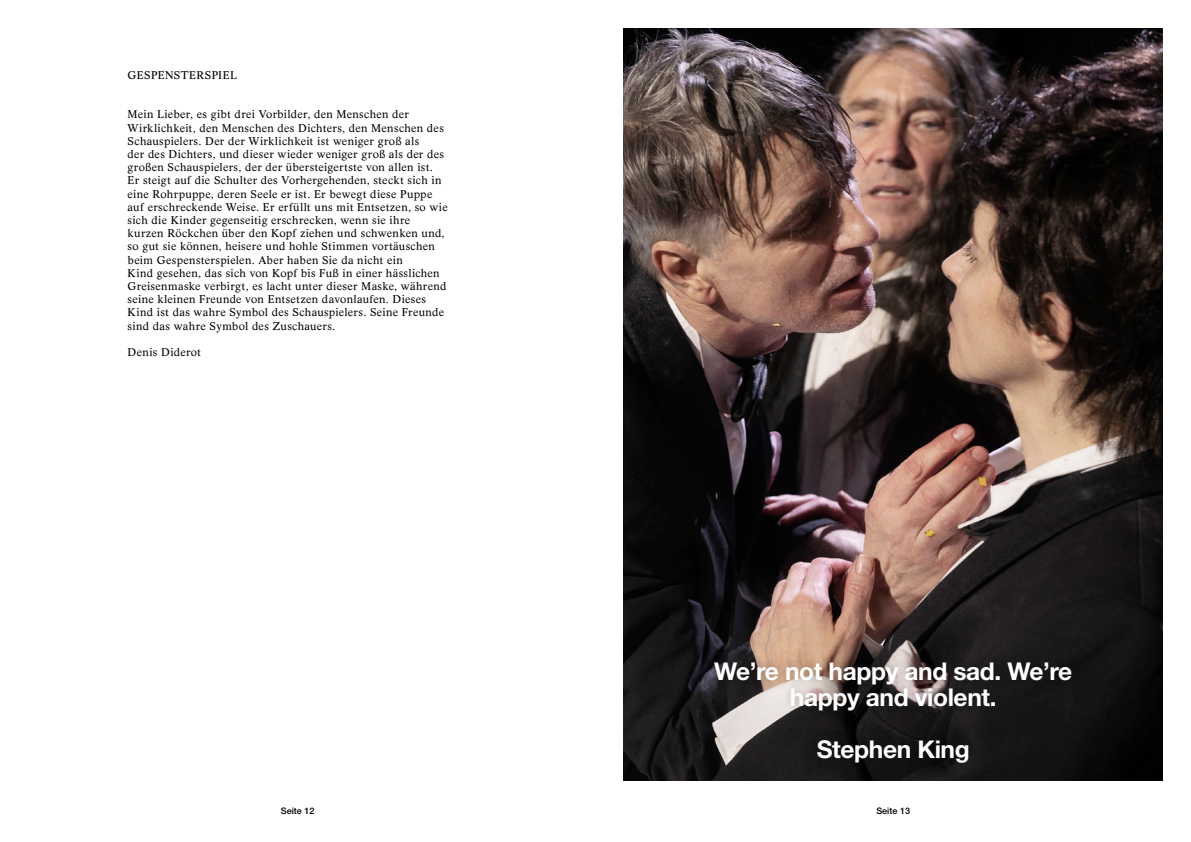
<style>
.page{position:relative;width:1191px;height:842px;background:#fff}
.page>*{position:absolute;margin:0;border:0;box-sizing:border-box;transform-origin:0 0}
.t1{font:700 24.5px/26.2px "Helvetica Neue LT Pro";letter-spacing:-.015em;color:#fff;text-align:center}
.t2{font:11px/13.2px "High Life One";letter-spacing:.02em;color:#000}
.t3{font:500 9px "Helvetica Neue LT Pro";color:#000}
</style>
<div class="page">
<img style="left:624px;top:28px;width:538px;height:752px">
<div style="left:705px;top:653px;width:375px;height:120px;background:#000;opacity:.25"></div>
<p class="t2" style="left:128px;top:68px;width:111px">GESPENSTERSPIEL</p>
<p class="t2" style="left:128px;top:108px;width:322px">Mein Lieber, es gibt drei Vorbilder, den Menschen der Wirklichkeit, den Menschen des Dichters, den Menschen des Schauspielers. Der der Wirklichkeit ist weniger groß als<br>der des Dichters, und dieser wieder weniger groß als der des großen Schauspielers, der der übersteigertste von allen ist.<br>Er steigt auf die Schulter des Vorhergehenden, steckt sich in eine Rohrpuppe, deren Seele er ist. Er bewegt diese Puppe auf erschreckende Weise. Er erfüllt uns mit Entsetzen, so wie sich die Kinder gegenseitig erschrecken, wenn sie ihre kurzen Röckchen über den Kopf ziehen und schwenken und, so gut sie können, heisere und hohle Stimmen vortäuschen beim Gespensterspielen. Aber haben Sie da nicht ein<br>Kind gesehen, das sich von Kopf bis Fuß in einer hässlichen Greisenmaske verbirgt, es lacht unter dieser Maske, während seine kleinen Freunde von Entsetzen davonlaufen. Dieses Kind ist das wahre Symbol des Schauspielers. Seine Freunde sind das wahre Symbol des Zuschauers.</p>
<p class="t2" style="left:128px;top:346px;width:75px">Denis Diderot</p>
<h1 class="t1" style="left:714px;top:657px;width:359px">We’re not happy and sad. We’re happy and violent.</h1>
<h1 class="t1" style="left:816px;top:736px;width:155px">Stephen King</h1>
<p class="t3" style="left:281px;top:805px;width:35px">Seite 12</p>
<p class="t3" style="left:876px;top:805px;width:35px">Seite 13</p>
</div>
